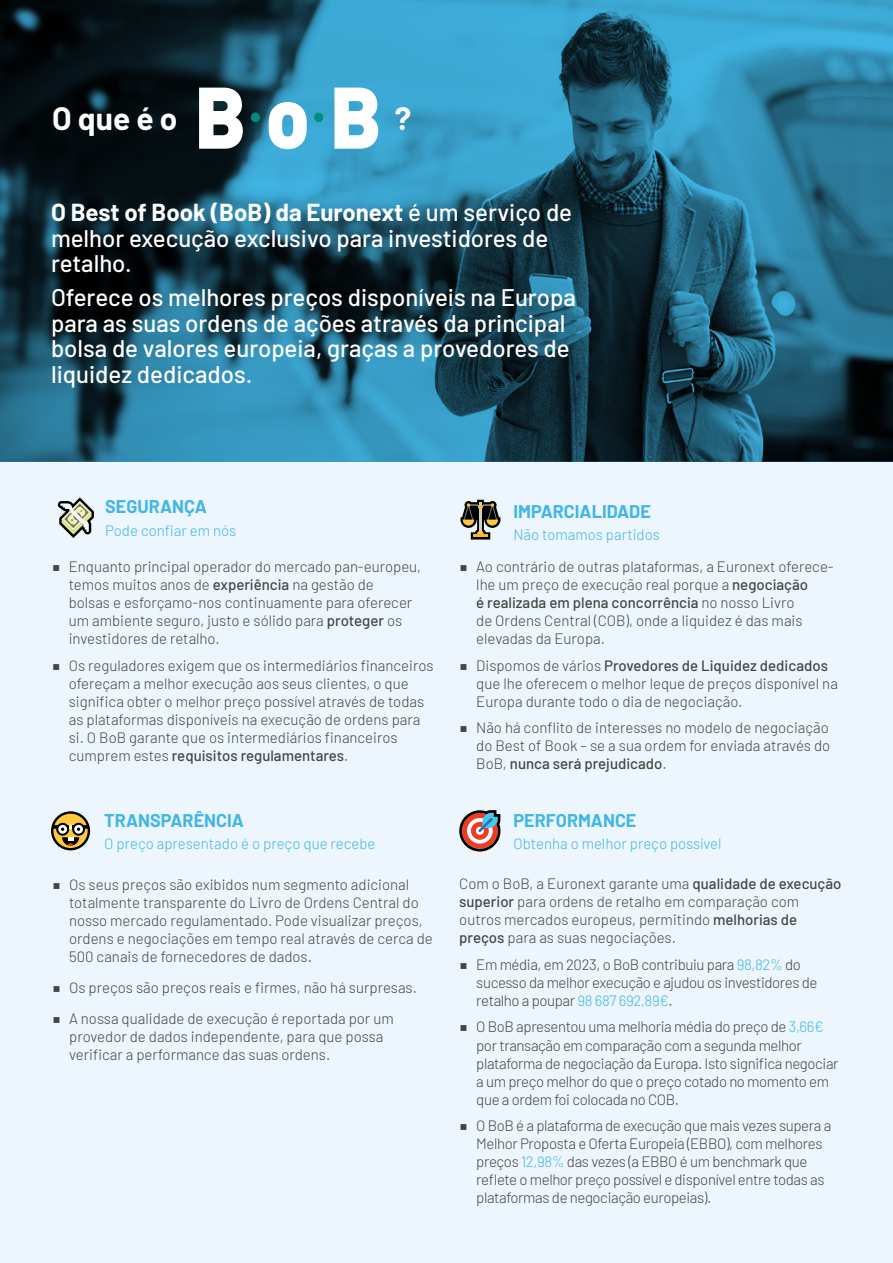
<style>
.page{position:relative;width:893px;height:1263px;background:#fff}
.page>*{position:absolute;margin:0;border:0;box-sizing:border-box;transform-origin:0 0}
.t1{font:700 31.5px "Barlow";color:#fff}
.t2{font:500 24px/25.5px "Barlow";color:#fff}
.t3{font:700 18px "Barlow";color:#41b6e6}
.t4{font:300 15px/18px "Barlow";color:#454545}
.t5{font:300 15px/18px "Barlow";letter-spacing:-.025em;color:#454545}
.t6{font:300 15px "Barlow";color:#41b6e6}
.s1{font-weight:700}
.s2{font-family:"Montserrat";font-weight:600}
.s3{font-weight:500}
.s4{color:#41b6e6}
</style>
<div class="page">
<div style="left:0;top:461px;width:893px;height:802px;background:#ecf6fc"></div>
<svg style="left:0;top:0;width:893px;height:461px;background:#205b74"></svg>
<svg style="left:199px;top:88px;width:44px;height:61px"></svg>
<svg style="left:269px;top:102px;width:38px;height:47px"></svg>
<svg style="left:334px;top:88px;width:44px;height:61px"></svg>
<div style="left:251px;top:113px;width:9px;height:9px;background:#008d7f;border-radius:50%"></div>
<div style="left:314px;top:113px;width:9px;height:9px;background:#008d7f;border-radius:50%"></div>
<svg style="left:460px;top:500px;width:40px;height:39px"></svg>
<svg style="left:51px;top:811px;width:39px;height:39px"></svg>
<svg style="left:58px;top:497px;width:36px;height:41px"></svg>
<svg style="left:459px;top:810px;width:41px;height:41px"></svg>
<h1 class="t1" style="left:52px;top:95px;width:127px">O que é o</h1>
<h1 class="t1" style="left:395px;top:96px;width:18px">?</h1>
<h2 class="t2" style="left:51px;top:198px;width:523px"><span class="s1">O Best of Book (BoB) da Euronext</span> é um serviço de melhor execução exclusivo para investidores de retalho.</h2>
<h2 class="t2" style="left:51px;top:283px;width:526px">Oferece os melhores preços disponíveis na Europa para as suas ordens de ações através da principal bolsa de valores europeia, graças a provedores de liquidez dedicados.</h2>
<p class="t3" style="left:105px;top:494px;width:103px">SEGURANÇA</p>
<p class="t6" style="left:105px;top:519px;width:133px">Pode confiar em nós</p>
<p class="t4" style="left:69px;top:557px;width:354px;text-indent:-17px"><span class="s2">■</span> Enquanto principal operador do mercado pan-europeu, temos muitos anos de <span class="s3">experiência</span> na gestão de<br>bolsas e esforçamo-nos continuamente para oferecer um ambiente seguro, justo e sólido para <span class="s3">proteger</span> os investidores de retalho.</p>
<p class="t4" style="left:69px;top:655px;width:366px;text-indent:-17px"><span class="s2">■</span> Os reguladores exigem que os intermediários financeiros ofereçam a melhor execução aos seus clientes, o que significa obter o melhor preço possível através de todas as plataformas disponíveis na execução de ordens para si. O BoB garante que os intermediários financeiros cumprem estes <span class="s3">requisitos regulamentares</span>.</p>
<p class="t3" style="left:104px;top:807px;width:141px">TRANSPARÊNCIA</p>
<p class="t6" style="left:104px;top:833px;width:273px">O preço apresentado é o preço que recebe</p>
<p class="t4" style="left:69px;top:875px;width:365px;text-indent:-17px"><span class="s2">■</span> Os seus preços são exibidos num segmento adicional totalmente transparente do Livro de Ordens Central do nosso mercado regulamentado. Pode visualizar preços, ordens e negociações em tempo real através de cerca de 500 canais de fornecedores de dados.</p>
<p class="t4" style="left:52px;top:978px;width:366px"><span class="s2">■</span> Os preços são preços reais e firmes, não há surpresas.</p>
<p class="t4" style="left:69px;top:1008px;width:326px;text-indent:-17px"><span class="s2">■</span> A nossa qualidade de execução é reportada por um provedor de dados independente, para que possa verificar a performance das suas ordens.</p>
<p class="t3" style="left:513px;top:498px;width:139px">IMPARCIALIDADE</p>
<p class="t6" style="left:513px;top:524px;width:148px">Não tomamos partidos</p>
<p class="t4" style="left:476px;top:557px;width:359px;text-indent:-17px"><span class="s2">■</span> Ao contrário de outras plataformas, a Euronext oferece&shy;lhe um preço de execução real porque a <span class="s3">negociação<br>é realizada em plena concorrência</span> no nosso Livro<br>de Ordens Central (COB), onde a liquidez é das mais elevadas da Europa.</p>
<p class="t4" style="left:476px;top:655px;width:363px;text-indent:-17px"><span class="s2">■</span> Dispomos de vários <span class="s3">Provedores de Liquidez dedicados </span>que lhe oferecem o melhor leque de preços disponível na<br>Europa durante todo o dia de negociação.</p>
<p class="t4" style="left:476px;top:718px;width:355px;text-align:justify;text-indent:-17px"><span class="s2">■</span> Não há conflito de interesses no modelo de negociação do Best of Book – se a sua ordem for enviada através do BoB, <span class="s3">nunca será prejudicado</span>.</p>
<p class="t3" style="left:513px;top:807px;width:124px">PERFORMANCE</p>
<p class="t6" style="left:513px;top:833px;width:210px">Obtenha o melhor preço possível</p>
<p class="t4" style="left:459px;top:874px;width:384px">Com o BoB, a Euronext garante uma <span class="s3">qualidade de execução superior</span> para ordens de retalho em comparação com outros mercados europeus, permitindo <span class="s3">melhorias de preços</span> para as suas negociações.</p>
<p class="t5" style="left:476px;top:954px;width:343px;text-indent:-17px"><span class="s2">■</span> Em média, em 2023, o BoB contribuiu para <span class="s4">98,82%</span> do sucesso da melhor execução e ajudou os investidores de retalho a poupar <span class="s4">98 687 692,89€</span>.</p>
<p class="t5" style="left:476px;top:1017px;width:364px;text-indent:-17px"><span class="s2">■</span> O BoB apresentou uma melhoria média do preço de <span class="s4">3,66€ </span>por transação em comparação com a segunda melhor plataforma de negociação da Europa. Isto significa negociar a um preço melhor do que o preço cotado no momento em que a ordem foi colocada no COB.</p>
<p class="t5" style="left:476px;top:1115px;width:357px;text-indent:-17px"><span class="s2">■</span> O BoB é a plataforma de execução que mais vezes supera a Melhor Proposta e Oferta Europeia (EBBO), com melhores preços <span class="s4">12,98%</span> das vezes (a EBBO é um benchmark que reflete o melhor preço possível e disponível entre todas as plataformas de negociação europeias).</p>
</div>
